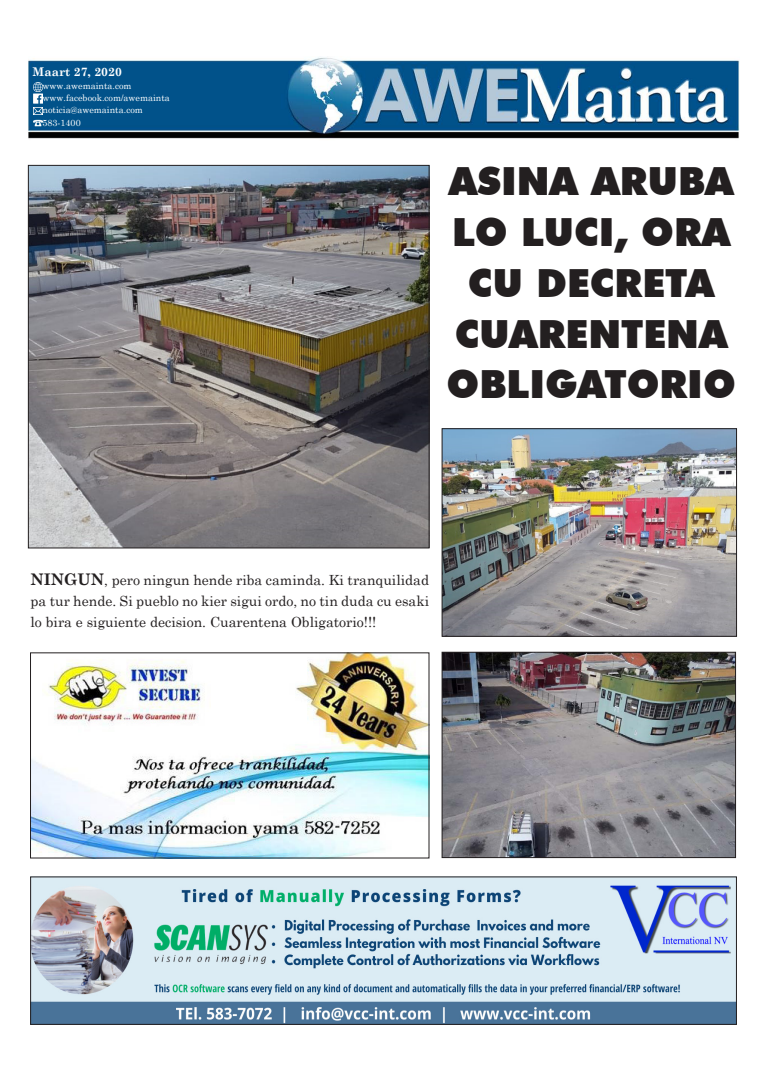
<style>
.page{position:relative;width:780px;height:1078px;background:#fff}
.page>*{position:absolute;margin:0;border:0;box-sizing:border-box;transform-origin:0 0}
.No_Spacing{font:900 38.8px/50.9px "Futura BT";color:#231f20;text-align:center}
.Body_Text_14{font:14px/21px "Century Schoolbook";color:#231f20;text-align:justify}
.t1{font:700 12px "Century Schoolbook";color:#fff}
.t2{font:9px "Century Schoolbook";color:#fff}
.s1{font-weight:700;font-size:16px}
</style>
<div class="page">
<img style="left:28px;top:57px;width:711px;height:115px">
<img style="left:32px;top:878px;width:702px;height:144px">
<img style="left:32px;top:654px;width:395px;height:201px">
<img style="left:443px;top:653px;width:291px;height:202px">
<div style="left:441px;top:651px;width:295px;height:206px;border:1px solid #231f20"></div>
<img style="left:30px;top:167px;width:397px;height:379px">
<div style="left:28px;top:165px;width:401px;height:383px;border:1px solid #231f20"></div>
<img style="left:443px;top:430px;width:292px;height:204px">
<div style="left:441px;top:428px;width:296px;height:208px;border:1px solid #231f20"></div>
<svg style="left:33px;top:82px;width:9px;height:44px"></svg>
<p class="t1" style="left:33px;top:63px;width:91px">Maart 27, 2020</p>
<p class="t2" style="left:43px;top:78px;width:90px">www.awemainta.com</p>
<p class="t2" style="left:43px;top:90px;width:129px">www.facebook.com/awemainta</p>
<p class="t2" style="left:43px;top:102px;width:102px">noticia@awemainta.com</p>
<p class="t2" style="left:43px;top:115px;width:40px">583-1400</p>
<p class="No_Spacing" style="left:446px;top:155px;width:291px">ASINA ARUBA<br>LO LUCI, ORA<br>CU DECRETA<br>CUARENTENA<br>OBLIGATORIO</p>
<p class="Body_Text_14" style="left:30px;top:567px;width:400px"><span class="s1">NINGUN</span>, pero ningun hende riba caminda. Ki tranquilidad pa tur hende. Si pueblo no kier sigui ordo, no tin duda cu esaki lo bira e siguiente decision. Cuarentena Obligatorio!!!</p>
</div>
